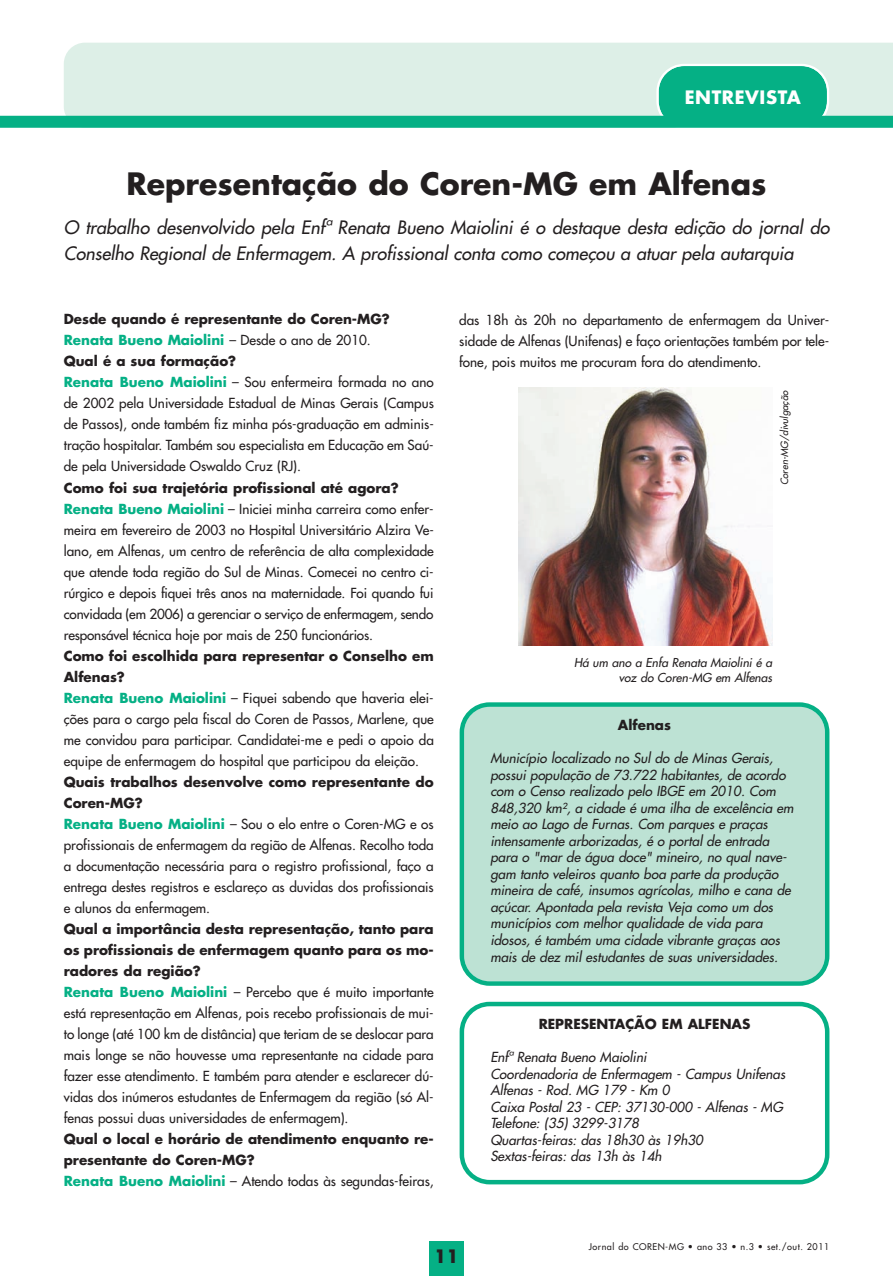
<style>
.page{position:relative;width:893px;height:1276px;background:#fff}
.page>*{position:absolute;margin:0;border:0;box-sizing:border-box;transform-origin:0 0}
.t1{font:700 30px "Futura";color:#231f20}
.t2{font:italic 18px/25.5px "Futura";color:#231f20}
.t3{font:700 18px "Futura";letter-spacing:.035em;color:#fff}
.t4{font:700 18px "Futura";color:#231f20}
.t5{font:13.5px/21px "Futura";color:#231f20}
.t6{font:italic 13.5px/16.5px "Futura";color:#231f20}
.t7{font:700 13.5px/21px "Futura";color:#231f20}
.t8{font:italic 12px/15px "Futura";color:#231f20;text-align:right}
.t9{font:italic 9.75px "Futura";color:#231f20}
.t10{font:9px "Futura";letter-spacing:.06em;color:#231f20}
.s1{font-weight:700}
.s2{font-weight:700;color:#05b085}
.s3{color:#05b085}
.s4{font-weight:400}
</style>
<div class="page">
<div style="left:64px;top:43px;width:829px;height:73px;background:#ddefe7"></div>
<svg style="left:656px;top:64px;width:173px;height:52px;background:#1db790"></svg>
<div style="left:0;top:116px;width:893px;height:12px;background:#05b085"></div>
<div style="left:429px;top:1242px;width:34px;height:34px;background:#05b085"></div>
<img style="left:519px;top:387px;width:253px;height:258px">
<div style="left:460px;top:702px;width:369px;height:283px;background:#bde2d4"></div>
<svg style="left:460px;top:1001px;width:369px;height:183px"></svg>
<h2 class="t3" style="left:685px;top:89px;width:118px">ENTREVISTA</h2>
<h1 class="t1" style="left:126px;top:170px;width:642px">Representação do Coren-MG em Alfenas</h1>
<h2 class="t2" style="left:64px;top:216px;width:767px">O trabalho desenvolvido pela Enfª Renata Bueno Maiolini é o destaque desta edição do jornal do<br>Conselho Regional de Enfermagem. A profissional conta como começou a atuar pela autarquia</h2>
<p class="t5" style="left:64px;top:310px;width:372px"><span class="s1">Desde quando é representante do Coren-MG?<br></span><span class="s2">Renata Bueno Maiolini</span> – Desde o ano de 2010.<br><span class="s1">Qual é a sua formação?<br></span><span class="s2">Renata Bueno Maiolini</span> – Sou enfermeira formada no ano de 2002 pela Universidade Estadual de Minas Gerais (Campus de Passos), onde também fiz minha pós-graduação em adminis&shy;tração hospitalar. Também sou especialista em Educação em Saú&shy;de pela Universidade Oswaldo Cruz (RJ).</p>
<p class="t5" style="left:64px;top:478px;width:372px"><span class="s1">Como foi sua trajetória profissional até agora?<br></span><span class="s2">Renata Bueno Maiolini</span> – Iniciei minha carreira como enfer&shy;meira em fevereiro de 2003 no Hospital Universitário Alzira Ve&shy;lano, em Alfenas, um centro de referência de alta complexidade que atende toda região do Sul de Minas. Comecei no centro ci&shy;rúrgico e depois fiquei três anos na maternidade. Foi quando fui convidada (em 2006) a gerenciar o serviço de enfermagem, sendo responsável técnica hoje por mais de 250 funcionários.</p>
<p class="t5" style="left:64px;top:646px;width:372px"><span class="s1">Como foi escolhida para representar o Conselho em Alfenas?<br></span><span class="s2">Renata Bueno Maiolini</span> – Fiquei sabendo que haveria elei&shy;ções para o cargo pela fiscal do Coren de Passos, Marlene, que me convidou para participar. Candidatei-me e pedi o apoio da equipe de enfermagem do hospital que participou da eleição.</p>
<p class="t5" style="left:64px;top:772px;width:372px"><span class="s1">Quais trabalhos desenvolve como representante do Coren-MG?<br></span><span class="s2">Renata Bueno Maiolini</span> – Sou o elo entre o Coren-MG e os profissionais de enfermagem da região de Alfenas. Recolho toda a documentação necessária para o registro profissional, faço a entrega destes registros e esclareço as duvidas dos profissionais e alunos da enfermagem.</p>
<p class="t5" style="left:64px;top:919px;width:372px"><span class="s1">Qual a importância desta representação, tanto para os profissionais de enfermagem quanto para os mo&shy;radores da região?<br></span><span class="s2">Renata Bueno Maiolini</span> – Percebo que é muito importante está representação em Alfenas, pois recebo profissionais de mui&shy;to longe (até 100 km de distância) que teriam de se deslocar para mais longe se não houvesse uma representante na cidade para fazer esse atendimento. E também para atender e esclarecer dú&shy;vidas dos inúmeros estudantes de Enfermagem da região (só Al&shy;fenas possui duas universidades de enfermagem).</p>
<p class="t7" style="left:64px;top:1129px;width:372px">Qual o local e horário de atendimento enquanto re&shy;presentante do Coren-MG?<br><span class="s3">Renata Bueno Maiolini</span> <span class="s4">– Atendo todas às segundas-feiras,</span></p>
<p class="t5" style="left:459px;top:310px;width:371px;text-align:justify">das 18h às 20h no departamento de enfermagem da Univer&shy;sidade de Alfenas (Unifenas) e faço orientações também por tele&shy;fone, pois muitos me procuram fora do atendimento.</p>
<p class="t9" style="left:780px;top:485px;width:97px;rotate:-90deg">Coren-MG/divulgação</p>
<p class="t8" style="left:574px;top:656px;width:200px">Há um ano a Enfa Renata Maiolini é a voz do Coren-MG em Alfenas</p>
<p class="t7" style="left:618px;top:716px;width:55px">Alfenas</p>
<p class="t6" style="left:490px;top:751px;width:305px">Município localizado no Sul do de Minas Gerais, possui população de 73.722 habitantes, de acordo com o Censo realizado pelo IBGE em 2010. Com 848,320 km², a cidade é uma ilha de excelência em meio ao Lago de Furnas. Com parques e praças intensamente arborizadas, é o portal de entrada para o "mar de água doce" mineiro, no qual nave&shy;gam tanto veleiros quanto boa parte da produção mineira de café, insumos agrícolas, milho e cana de açúcar. Apontada pela revista Veja como um dos municípios com melhor qualidade de vida para idosos, é também uma cidade vibrante graças aos mais de dez mil estudantes de suas universidades.</p>
<p class="t7" style="left:539px;top:1015px;width:213px">REPRESENTAÇÃO EM ALFENAS</p>
<p class="t6" style="left:490px;top:1050px;width:296px">Enfª Renata Bueno Maiolini<br>Coordenadoria de Enfermagem - Campus Unifenas Alfenas - Rod. MG 179 - Km 0<br>Caixa Postal 23 - CEP: 37130-000 - Alfenas - MG Telefone: (35) 3299-3178<br>Quartas-feiras: das 18h30 às 19h30<br>Sextas-feiras: das 13h às 14h</p>
<h2 class="t4" style="left:434px;top:1247px;width:26px">11</h2>
<p class="t10" style="left:589px;top:1242px;width:242px">Jornal do COREN-MG • ano 33 • n.3 • set./out. 2011</p>
</div>
